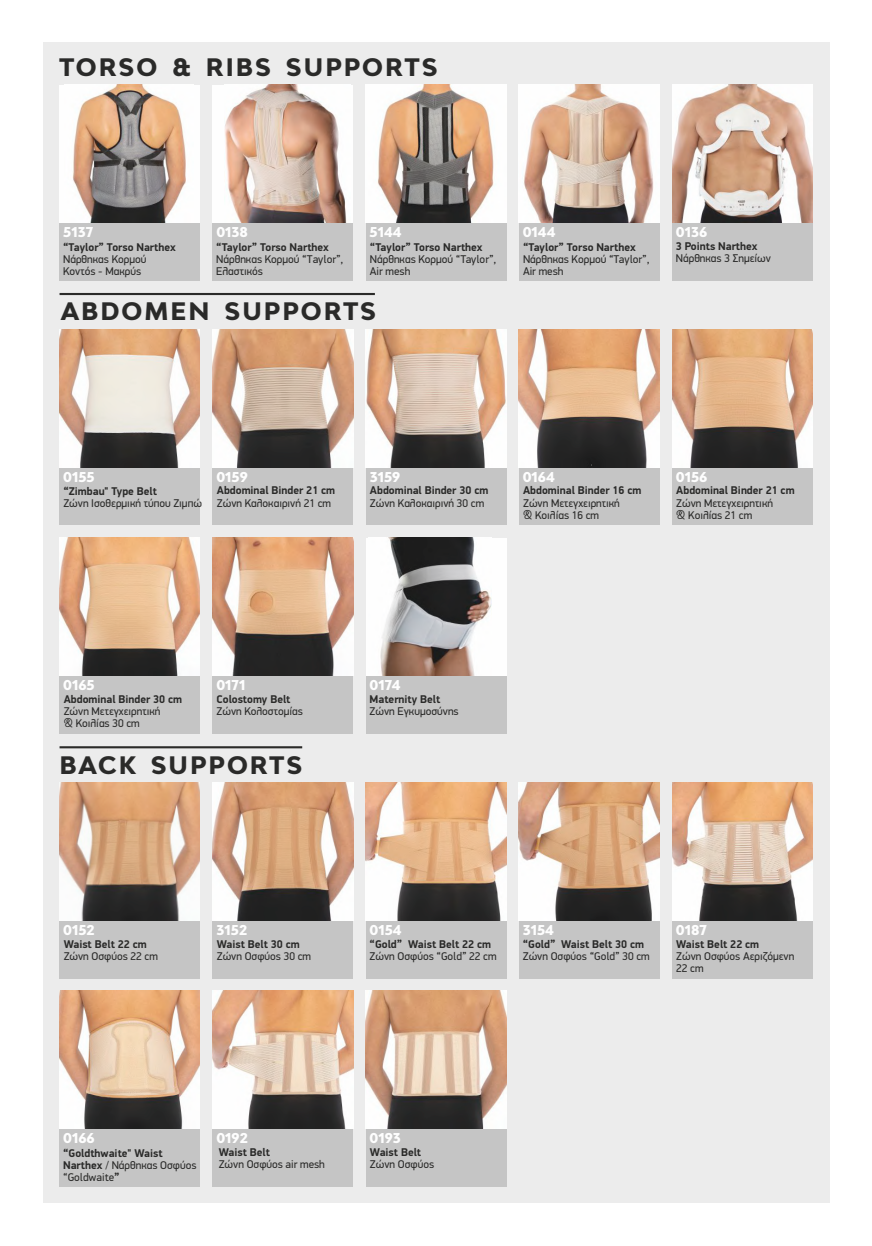
<style>
.page{position:relative;width:872px;height:1246px;background:#fff}
.page>*{position:absolute;margin:0;border:0;box-sizing:border-box;transform-origin:0 0}
.t1{font:800 23.85px "Bw Modelica";letter-spacing:.085em;color:#2a2a29}
.t2{font:800 13.5px "Bw Modelica";color:#fefefe}
.t3{font:11.25px/12px "PF Din Display Pro";color:#2a2a29}
.t4{font:700 11.25px/12.3px "PF Din Display Pro";color:#2a2a29}
.s1{font-weight:400}
</style>
<div class="page">
<div style="left:43px;top:42px;width:786px;height:1161px;background:#ececec"></div>
<div style="left:60px;top:203px;width:140px;height:77px;background:#c5c5c5"></div>
<div style="left:213px;top:203px;width:140px;height:77px;background:#c5c5c5"></div>
<div style="left:366px;top:203px;width:140px;height:77px;background:#c5c5c5"></div>
<div style="left:519px;top:203px;width:140px;height:77px;background:#c5c5c5"></div>
<div style="left:60px;top:448px;width:140px;height:77px;background:#c5c5c5"></div>
<div style="left:213px;top:448px;width:140px;height:77px;background:#c5c5c5"></div>
<div style="left:366px;top:448px;width:140px;height:77px;background:#c5c5c5"></div>
<div style="left:519px;top:448px;width:140px;height:77px;background:#c5c5c5"></div>
<div style="left:672px;top:448px;width:140px;height:77px;background:#c5c5c5"></div>
<hr style="left:60px;top:293px;width:315px;height:2px;background:#2a2a29">
<div style="left:60px;top:656px;width:140px;height:77px;background:#c5c5c5"></div>
<div style="left:213px;top:656px;width:140px;height:77px;background:#c5c5c5"></div>
<hr style="left:60px;top:746px;width:242px;height:2px;background:#2a2a29">
<div style="left:60px;top:901px;width:140px;height:77px;background:#c5c5c5"></div>
<div style="left:213px;top:901px;width:140px;height:77px;background:#c5c5c5"></div>
<div style="left:366px;top:901px;width:140px;height:77px;background:#c5c5c5"></div>
<div style="left:519px;top:901px;width:140px;height:77px;background:#c5c5c5"></div>
<div style="left:672px;top:901px;width:140px;height:77px;background:#c5c5c5"></div>
<div style="left:60px;top:1109px;width:140px;height:77px;background:#c5c5c5"></div>
<div style="left:213px;top:1109px;width:140px;height:77px;background:#c5c5c5"></div>
<div style="left:366px;top:1109px;width:140px;height:77px;background:#c5c5c5"></div>
<div style="left:366px;top:656px;width:140px;height:77px;background:#c5c5c5"></div>
<img style="left:60px;top:782px;width:140px;height:138px">
<div style="left:60px;top:85px;width:140px;height:138px;background:#fefefe"></div>
<img style="left:72px;top:85px;width:114px;height:138px">
<img style="left:213px;top:782px;width:140px;height:138px">
<img style="left:366px;top:782px;width:140px;height:138px">
<img style="left:519px;top:782px;width:140px;height:138px">
<img style="left:60px;top:329px;width:140px;height:138px">
<img style="left:672px;top:329px;width:140px;height:138px">
<img style="left:213px;top:329px;width:140px;height:138px">
<img style="left:60px;top:537px;width:140px;height:138px">
<div style="left:213px;top:85px;width:140px;height:138px;background:#fefefe"></div>
<img style="left:225px;top:85px;width:122px;height:138px">
<img style="left:366px;top:329px;width:140px;height:138px">
<img style="left:213px;top:537px;width:140px;height:138px">
<img style="left:366px;top:85px;width:140px;height:138px">
<img style="left:519px;top:85px;width:140px;height:138px">
<img style="left:519px;top:329px;width:140px;height:138px">
<div style="left:366px;top:537px;width:140px;height:138px;background:#fefefe"></div>
<img style="left:380px;top:537px;width:111px;height:138px">
<div style="left:672px;top:203px;width:140px;height:77px;background:#c5c5c5"></div>
<img style="left:672px;top:85px;width:140px;height:138px">
<img style="left:213px;top:991px;width:140px;height:138px">
<img style="left:60px;top:991px;width:140px;height:138px">
<img style="left:672px;top:782px;width:140px;height:138px">
<img style="left:366px;top:991px;width:140px;height:138px">
<h1 class="t1" style="left:59px;top:57px;width:380px">TORSO &amp; RIBS SUPPORTS</h1>
<p class="t2" style="left:63px;top:227px;width:31px">5137</p>
<p class="t2" style="left:216px;top:227px;width:33px">0138</p>
<p class="t2" style="left:369px;top:227px;width:34px">5144</p>
<p class="t2" style="left:523px;top:227px;width:34px">0144</p>
<p class="t4" style="left:63px;top:242px;width:114px">“Taylor” Torso Narthex</p>
<p class="t3" style="left:63px;top:254px;width:85px">Νάρθηκας Κορµού<br>Κοντός - Μακρύς</p>
<p class="t4" style="left:216px;top:242px;width:114px">“Taylor” Torso Narthex</p>
<p class="t3" style="left:216px;top:254px;width:129px">Νάρθηκας Κορµού “Taylor”,<br>Ελαστικός</p>
<p class="t4" style="left:370px;top:242px;width:114px">“Taylor” Torso Narthex</p>
<p class="t3" style="left:370px;top:254px;width:128px">Νάρθηκας Κορµού “Taylor”,<br>Air mesh</p>
<p class="t4" style="left:523px;top:242px;width:114px">“Taylor” Torso Narthex</p>
<p class="t3" style="left:523px;top:254px;width:128px">Νάρθηκας Κορµού “Taylor”,<br>Air mesh</p>
<h1 class="t1" style="left:61px;top:302px;width:317px">ABDOMEN SUPPORTS</h1>
<p class="t2" style="left:676px;top:227px;width:33px">0136</p>
<p class="t4" style="left:676px;top:241px;width:83px">3 Points Narthex</p>
<p class="t3" style="left:676px;top:253px;width:97px">Νάρθηκας 3 Σηµείων</p>
<p class="t2" style="left:63px;top:471px;width:33px">0155</p>
<p class="t2" style="left:370px;top:471px;width:32px">3159</p>
<p class="t2" style="left:523px;top:471px;width:34px">0164</p>
<p class="t2" style="left:676px;top:471px;width:33px">0156</p>
<p class="t2" style="left:216px;top:471px;width:33px">0159</p>
<p class="t4" style="left:63px;top:486px;width:95px">“Zimbau" Type Belt</p>
<p class="t3" style="left:63px;top:498px;width:140px">Ζώνη Ισοθερµική τύπου Ζιµπώ</p>
<p class="t4" style="left:217px;top:485px;width:120px">Abdominal Binder 21 cm</p>
<p class="t3" style="left:217px;top:498px;width:116px">Ζώνη Καλοκαιρινή 21 cm</p>
<p class="t4" style="left:370px;top:485px;width:120px">Abdominal Binder 30 cm</p>
<p class="t3" style="left:370px;top:498px;width:116px">Ζώνη Καλοκαιρινή 30 cm</p>
<p class="t4" style="left:523px;top:485px;width:120px">Abdominal Binder 16 cm</p>
<p class="t3" style="left:523px;top:498px;width:98px">Ζώνη Μετεγχειρητική &amp; Κοιλίας 16 cm</p>
<p class="t4" style="left:676px;top:485px;width:120px">Abdominal Binder 21 cm</p>
<p class="t3" style="left:676px;top:498px;width:98px">Ζώνη Μετεγχειρητική &amp; Κοιλίας 21 cm</p>
<p class="t2" style="left:63px;top:679px;width:33px">0165</p>
<p class="t2" style="left:216px;top:679px;width:30px">0171</p>
<p class="t2" style="left:369px;top:679px;width:33px">0174</p>
<p class="t4" style="left:64px;top:694px;width:120px">Abdominal Binder 30 cm</p>
<p class="t3" style="left:64px;top:706px;width:98px">Ζώνη Μετεγχειρητική &amp; Κοιλίας 30 cm</p>
<p class="t4" style="left:216px;top:694px;width:76px">Colostomy Belt</p>
<p class="t3" style="left:216px;top:706px;width:88px">Ζώνη Κολοστοµίας</p>
<h1 class="t1" style="left:59px;top:755px;width:244px">BACK SUPPORTS</h1>
<p class="t4" style="left:370px;top:694px;width:72px">Maternity Belt</p>
<p class="t3" style="left:370px;top:706px;width:91px">Ζώνη Εγκυµοσύνης</p>
<p class="t2" style="left:63px;top:924px;width:33px">0152</p>
<p class="t2" style="left:216px;top:924px;width:32px">3152</p>
<p class="t2" style="left:369px;top:924px;width:34px">0154</p>
<p class="t2" style="left:523px;top:924px;width:33px">3154</p>
<p class="t2" style="left:676px;top:924px;width:33px">0187</p>
<p class="t4" style="left:64px;top:939px;width:84px">Waist Belt 22 cm</p>
<p class="t3" style="left:64px;top:951px;width:96px">Ζώνη Οσφύος 22 cm</p>
<p class="t4" style="left:217px;top:939px;width:84px">Waist Belt 30 cm</p>
<p class="t3" style="left:217px;top:951px;width:96px">Ζώνη Οσφύος 30 cm</p>
<p class="t4" style="left:370px;top:939px;width:123px">“Gold” Waist Belt 22 cm</p>
<p class="t3" style="left:370px;top:951px;width:128px">Ζώνη Οσφύος “Gold” 22 cm</p>
<p class="t4" style="left:523px;top:939px;width:123px">“Gold” Waist Belt 30 cm</p>
<p class="t3" style="left:523px;top:951px;width:128px">Ζώνη Οσφύος “Gold” 30 cm</p>
<p class="t4" style="left:676px;top:939px;width:84px">Waist Belt 22 cm</p>
<p class="t3" style="left:676px;top:951px;width:120px">Ζώνη Οσφύος Αεριζόµενη<br>22 cm</p>
<p class="t2" style="left:63px;top:1133px;width:33px">0166</p>
<p class="t2" style="left:216px;top:1133px;width:33px">0192</p>
<p class="t2" style="left:369px;top:1133px;width:33px">0193</p>
<p class="t4" style="left:63px;top:1147px;width:135px">“Goldthwaite" Waist<br>Narthex <span class="s1">/ Νάρθηκας Οσφύος “Goldwaite</span>”</p>
<p class="t4" style="left:219px;top:1147px;width:53px">Waist Belt</p>
<p class="t3" style="left:219px;top:1159px;width:108px">Ζώνη Οσφύος air mesh</p>
<p class="t4" style="left:370px;top:1147px;width:53px">Waist Belt</p>
<p class="t3" style="left:370px;top:1159px;width:66px">Ζώνη Οσφύος</p>
</div>
